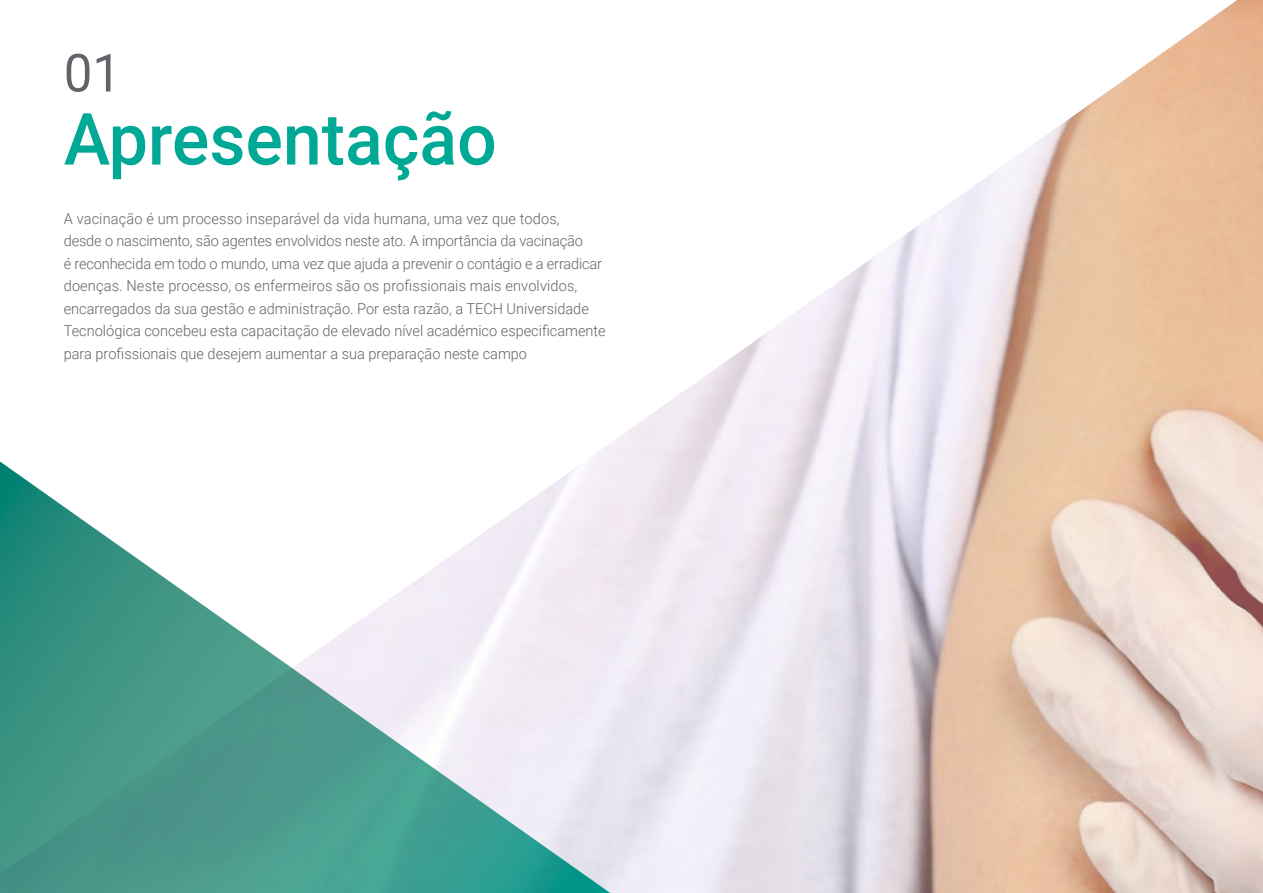
<style>
.page{position:relative;width:1263px;height:893px;background:#fff}
.page>*{position:absolute;margin:0;border:0;box-sizing:border-box;transform-origin:0 0}
.t1{font:500 72px "Roboto";color:#00a996}
.t2{font:52.5px "Roboto";color:#61646a}
.t3{font:300 15px/22.5px "Roboto";color:#61646a}
</style>
<div class="page">
<img style="left:607px;top:0;width:656px;height:893px">
<svg style="left:0;top:446px;width:640px;height:447px"></svg>
<h2 class="t2" style="left:64px;top:36px;width:59px">01</h2>
<h1 class="t1" style="left:64px;top:89px;width:435px">Apresentação</h1>
<p class="t3" style="left:64px;top:207px;width:543px">A vacinação é um processo inseparável da vida humana, uma vez que todos,<br>desde o nascimento, são agentes envolvidos neste ato. A importância da vacinação<br>é reconhecida em todo o mundo, uma vez que ajuda a prevenir o contágio e a erradicar doenças. Neste processo, os enfermeiros são os profissionais mais envolvidos, encarregados da sua gestão e administração. Por esta razão, a TECH Universidade Tecnológica concebeu esta capacitação de elevado nível académico especificamente para profissionais que desejem aumentar a sua preparação neste campo</p>
</div>
